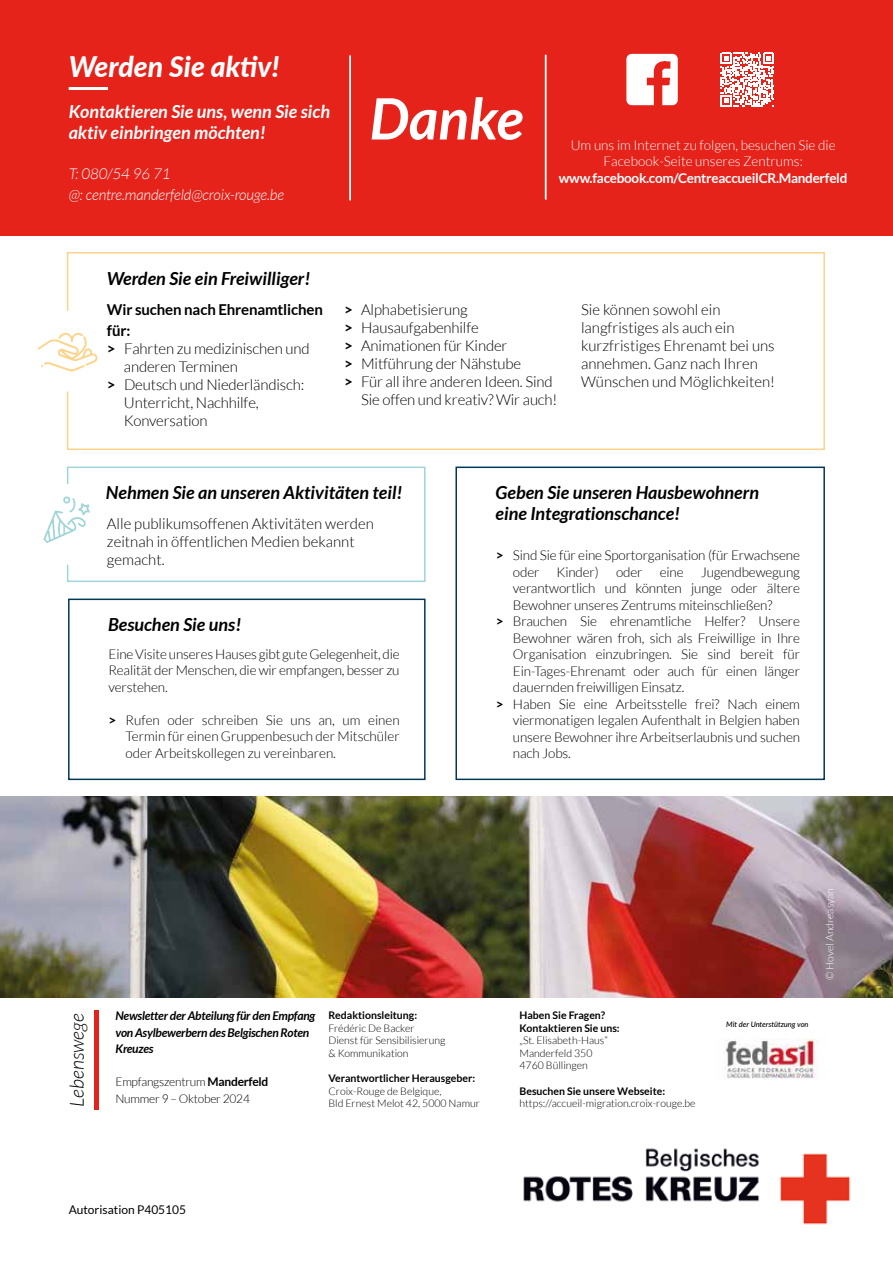
<style>
.page{position:relative;width:893px;height:1263px;background:#fff}
.page>*{position:absolute;margin:0;border:0;box-sizing:border-box;transform-origin:0 0}
.t1{font:italic 700 57px "Lato";color:#fff}
.t2{font:italic 800 28.35px "Lato";color:#fff}
.t3{font:italic 300 19.5px "Lato";color:#000}
.t4{font:italic 700 18px/21px "Lato";color:#000}
.t5{font:italic 700 18px/21px "Lato";color:#fff}
.t6{font:300 15px/18px "Lato";letter-spacing:-.01em;color:#000}
.t7{font:italic 300 15px/20.2px "Lato";letter-spacing:-.01em;color:#fff}
.t8{font:700 15px/21px "Lato";letter-spacing:-.01em;color:#000}
.t9{font:300 13.5px/16.5px "Lato";letter-spacing:-.01em;color:#000;text-align:justify}
.t10{font:300 13.5px/16.5px "Lato";color:#fff;text-align:center}
.t11{font:700 13.5px "Lato";letter-spacing:-.02em;color:#fff}
.t12{font:italic 700 12px/16.5px "Lato";letter-spacing:-.02em;color:#000}
.t13{font:300 12px "Lato";letter-spacing:-.02em;color:#000}
.t14{font:12px "Lato";color:#000}
.t15{font:300 10.5px/12.6px "Lato";color:#000}
.t16{font:700 10.5px/12.6px "Lato";color:#000}
.t17{font:300 10.5px "Lato";color:#fff}
.t18{font:italic 500 7.5px "Lato";color:#000}
.s1{font-weight:700}
</style>
<div class="page">
<div style="left:0;top:0;width:893px;height:235px;background:#e5231b"></div>
<img style="left:626px;top:54px;width:52px;height:51px">
<svg style="left:544px;top:54px;width:3px;height:146px"></svg>
<svg style="left:349px;top:55px;width:2px;height:146px"></svg>
<hr style="left:69px;top:87px;width:39px;height:3px;background:#fff">
<div style="left:67px;top:252px;width:758px;height:198px;border:2px solid #fdd38a"></div>
<div style="left:26px;top:311px;width:81px;height:80px;background:#fff;border-radius:50%"></div>
<img style="left:37px;top:332px;width:61px;height:40px">
<div style="left:68px;top:598px;width:358px;height:182px;border:2px solid #003855"></div>
<div style="left:455px;top:466px;width:370px;height:314px;border:2px solid #003855"></div>
<div style="left:67px;top:466px;width:359px;height:116px;border:2px solid #9fd5d8"></div>
<div style="left:26px;top:484px;width:81px;height:81px;background:#fff;border-radius:50%"></div>
<img style="left:43px;top:496px;width:47px;height:47px">
<svg style="left:721px;top:53px;width:53px;height:53px"></svg>
<img style="left:523px;top:1148px;width:328px;height:77px">
<div style="left:94px;top:1010px;width:5px;height:99px;background:#e5231b"></div>
<img style="left:724px;top:1038px;width:94px;height:41px">
<img style="left:0;top:797px;width:893px;height:200px">
<h2 class="t2" style="left:69px;top:45px;width:212px">Werden Sie aktiv!</h2>
<h3 class="t5" style="left:69px;top:101px;width:263px">Kontaktieren Sie uns, wenn Sie sich aktiv einbringen möchten!</h3>
<p class="t7" style="left:69px;top:164px;width:217px">T: 080/54 96 71<br>@: centre.manderfeld@croix-rouge.be</p>
<h1 class="t1" style="left:370px;top:86px;width:155px">Danke</h1>
<p class="t10" style="left:571px;top:137px;width:266px">Um uns im Internet zu folgen, besuchen Sie die<br>Facebook-Seite unseres Zentrums:</p>
<p class="t11" style="left:559px;top:170px;width:290px">www.facebook.com/CentreaccueilCR.Manderfeld</p>
<h3 class="t4" style="left:107px;top:268px;width:205px">Werden Sie ein Freiwilliger!</h3>
<p class="t8" style="left:107px;top:299px;width:217px">Wir suchen nach Ehrenamtlichen für:</p>
<p class="t6" style="left:107px;top:340px;width:204px"><span class="s1">&gt;</span> Fahrten zu medizinischen und</p>
<p class="t6" style="left:124px;top:358px;width:115px">anderen Terminen</p>
<p class="t6" style="left:107px;top:376px;width:199px"><span class="s1">&gt;</span> Deutsch und Niederländisch:</p>
<p class="t6" style="left:124px;top:394px;width:136px">Unterricht, Nachhilfe,</p>
<p class="t6" style="left:124px;top:412px;width:85px">Konversation</p>
<p class="t6" style="left:344px;top:301px;width:125px"><span class="s1">&gt;</span> Alphabetisierung</p>
<p class="t6" style="left:344px;top:319px;width:136px"><span class="s1">&gt;</span> Hausaufgabenhilfe</p>
<p class="t6" style="left:344px;top:337px;width:165px"><span class="s1">&gt;</span> Animationen für Kinder</p>
<p class="t6" style="left:344px;top:355px;width:179px"><span class="s1">&gt;</span> Mitführung der Nähstube</p>
<p class="t6" style="left:344px;top:373px;width:210px"><span class="s1">&gt;</span> Für all ihre anderen Ideen. Sind</p>
<p class="t6" style="left:361px;top:391px;width:198px">Sie offen und kreativ? Wir auch!</p>
<p class="t6" style="left:581px;top:301px;width:195px">Sie können sowohl ein langfristiges als auch ein kurzfristiges Ehrenamt bei uns annehmen. Ganz nach Ihren<br>Wünschen und Möglichkeiten!</p>
<h3 class="t4" style="left:106px;top:482px;width:298px">Nehmen Sie an unseren Aktivitäten teil!</h3>
<p class="t6" style="left:107px;top:515px;width:268px">Alle publikumsoffenen Aktivitäten werden zeitnah in öffentlichen Medien bekannt gemacht.</p>
<h3 class="t4" style="left:108px;top:614px;width:135px">Besuchen Sie uns!</h3>
<p class="t9" style="left:109px;top:646px;width:293px">Eine Visite unseres Hauses gibt gute Gelegenheit, die Realität der Menschen, die wir empfangen, besser zu verstehen.</p>
<p class="t9" style="left:126px;top:712px;width:276px;text-indent:-17px"><span class="s1">&gt;</span> Rufen oder schreiben Sie uns an, um einen Termin für einen Gruppenbesuch der Mitschüler oder Arbeitskollegen zu vereinbaren.</p>
<h3 class="t4" style="left:496px;top:482px;width:265px">Geben Sie unseren Hausbewohnern eine Integrationschance!</h3>
<p class="t9" style="left:513px;top:547px;width:289px;text-indent:-17px"><span class="s1">&gt;</span> Sind Sie für eine Sportorganisation (für Erwachsene oder</p>
<p class="t9" style="left:557px;top:564px;width:44px">Kinder)</p>
<p class="t9" style="left:616px;top:564px;width:28px">oder</p>
<p class="t9" style="left:660px;top:564px;width:25px">eine</p>
<p class="t9" style="left:701px;top:564px;width:101px">Jugendbewegung</p>
<p class="t9" style="left:513px;top:580px;width:289px">verantwortlich und könnten junge oder ältere</p>
<p class="t9" style="left:513px;top:597px;width:261px">Bewohner unseres Zentrums miteinschließen?</p>
<p class="t9" style="left:496px;top:613px;width:306px"><span class="s1">&gt;</span> Brauchen Sie ehrenamtliche Helfer? Unsere</p>
<p class="t9" style="left:513px;top:630px;width:289px">Bewohner wären froh, sich als Freiwillige in Ihre</p>
<p class="t9" style="left:513px;top:646px;width:289px">Organisation einzubringen. Sie sind bereit für</p>
<p class="t9" style="left:513px;top:663px;width:289px">Ein-Tages-Ehrenamt oder auch für einen länger</p>
<p class="t9" style="left:513px;top:679px;width:173px">dauernden freiwilligen Einsatz.</p>
<p class="t9" style="left:496px;top:696px;width:306px"><span class="s1">&gt;</span> Haben Sie eine Arbeitsstelle frei? Nach einem</p>
<p class="t9" style="left:513px;top:712px;width:288px">viermonatigen legalen Aufenthalt in Belgien haben</p>
<p class="t9" style="left:513px;top:729px;width:289px">unsere Bewohner ihre Arbeitserlaubnis und suchen</p>
<p class="t9" style="left:513px;top:745px;width:59px">nach Jobs.</p>
<h3 class="t3" style="left:66px;top:1107px;width:95px;rotate:-90deg">Lebenswege</h3>
<p class="t12" style="left:115px;top:1008px;width:201px">Newsletter der Abteilung für den Empfang von Asylbewerbern des Belgischen Roten<br>Kreuzes</p>
<p class="t13" style="left:115px;top:1075px;width:154px">Empfangszentrum <span class="s1">Manderfeld</span></p>
<p class="t13" style="left:115px;top:1092px;width:136px">Nummer 9 – Oktober 2024</p>
<p class="t16" style="left:328px;top:1009px;width:90px">Redaktionsleitung:</p>
<p class="t15" style="left:328px;top:1022px;width:118px">Frédéric De Backer<br>Dienst für Sensibilisierung &amp; Kommunikation</p>
<p class="t16" style="left:328px;top:1072px;width:148px">Verantwortlicher Herausgeber:</p>
<p class="t15" style="left:328px;top:1085px;width:153px">Croix-Rouge de Belgique,<br>Bld Ernest Melot 42, 5000 Namur</p>
<p class="t14" style="left:69px;top:1202px;width:119px">Autorisation P405105</p>
<p class="t16" style="left:520px;top:1009px;width:102px">Haben Sie Fragen?<br>Kontaktieren Sie uns:</p>
<p class="t15" style="left:520px;top:1034px;width:90px">„St. Elisabeth-Haus“<br>Manderfeld 350<br>4760 Büllingen</p>
<p class="t16" style="left:520px;top:1084px;width:147px">Besuchen Sie unsere Webseite:</p>
<p class="t15" style="left:520px;top:1097px;width:177px">https://accueil-migration.croix-rouge.be</p>
<p class="t18" style="left:726px;top:1019px;width:84px">Mit der Unterstützung von</p>
<p class="t17" style="left:824px;top:980px;width:94px;rotate:-90deg">© Hovel Andreasyan</p>
</div>
